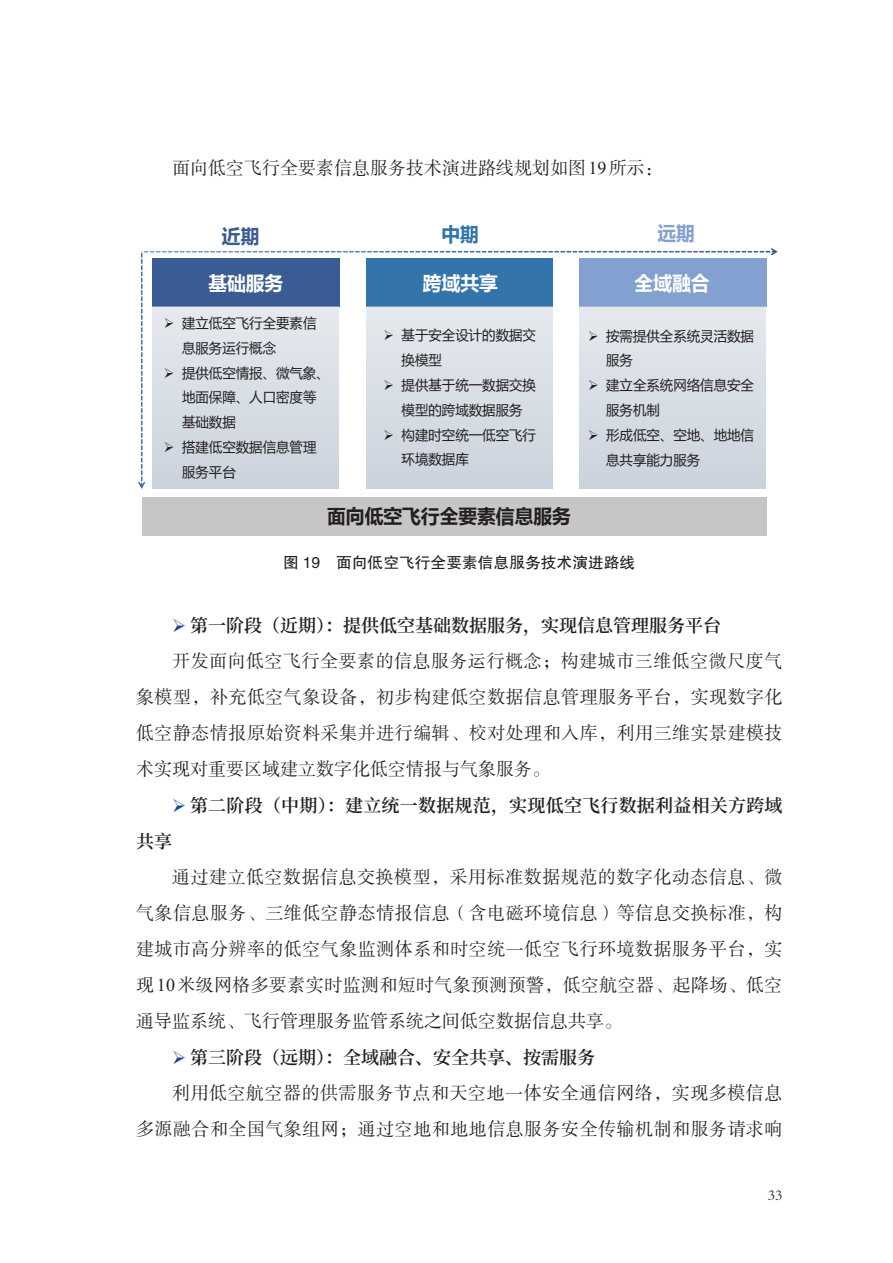
<style>
.page{position:relative;width:893px;height:1263px;background:#fff}
.page>*{position:absolute;margin:0;border:0;box-sizing:border-box;transform-origin:0 0}
.t1{font:700 19.35px "Microsoft Ya Hei";color:#231f20}
.t2{font:700 19.35px "Microsoft Ya Hei";color:#fff}
.t3{font:700 19.35px "Microsoft Ya Hei";color:#3a5c93}
.t4{font:700 19.35px "Microsoft Ya Hei";color:#3374ab}
.t5{font:700 19.35px "Microsoft Ya Hei";color:#82a0d0}
.t6{font:18px/36px "FZSSK GBK1 0";letter-spacing:.02em;color:#231f20;text-align:justify}
.t7{font:18px "Dream Han Serif CN W15";color:#231f20}
.t8{font:18px "FZSSK GBK1 0";color:#231f20}
.t9{font:15.75px "FZHTK GBK1 0";color:#231f20}
.t10{font:15px "FZSYJW GB1 0";color:#231f20}
.t11{font:13.8px/24.9px "Microsoft Ya Hei";color:#231f20}
.s1{font-family:"Times New Roman"}
.s2{color:#18469d}
</style>
<div class="page">
<div style="left:142px;top:498px;width:624px;height:38px;background:#c7c5c6"></div>
<div style="left:152px;top:258px;width:188px;height:48px;background:#3a5c93"></div>
<div style="left:367px;top:258px;width:186px;height:48px;background:#3374ab"></div>
<div style="left:580px;top:258px;width:187px;height:48px;background:#82a0d0"></div>
<div style="left:153px;top:306px;width:186px;height:183px;background:linear-gradient(to right,#d8dee6,#d8dee6)"></div>
<div style="left:367px;top:306px;width:186px;height:183px;background:linear-gradient(to right,#d8dee6,#d8dee6)"></div>
<div style="left:580px;top:306px;width:186px;height:183px;background:linear-gradient(to right,#d8dee6,#d8dee6)"></div>
<svg style="left:319px;top:248px;width:459px;height:7px"></svg>
<svg style="left:138px;top:253px;width:7px;height:236px"></svg>
<p class="t8" style="left:172px;top:158px;width:492px">面向低空飞行全要素信息服务技术演进路线规划如图<span class="s1">19</span>所示：</p>
<p class="t3" style="left:222px;top:222px;width:39px">近期</p>
<p class="t4" style="left:441px;top:221px;width:39px">中期</p>
<p class="t5" style="left:657px;top:220px;width:39px">远期</p>
<p class="t2" style="left:208px;top:269px;width:77px">基础服务</p>
<p class="t2" style="left:423px;top:269px;width:77px">跨域共享</p>
<p class="t2" style="left:635px;top:270px;width:77px">全域融合</p>
<p class="t11" style="left:182px;top:310px;width:136px;text-indent:-18px">➢ 建立低空飞行全要素信息服务运行概念</p>
<p class="t11" style="left:182px;top:360px;width:149px;text-indent:-18px">➢ 提供低空情报、微气象、地面保障、人口密度等基础数据</p>
<p class="t11" style="left:182px;top:434px;width:136px;text-indent:-18px">➢ 搭建低空数据信息管理服务平台</p>
<p class="t11" style="left:402px;top:322px;width:136px;text-indent:-18px">➢ 基于安全设计的数据交换模型</p>
<p class="t11" style="left:383px;top:372px;width:154px;text-align:center">➢ 提供基于统一数据交换模型的跨域数据服务</p>
<p class="t11" style="left:402px;top:422px;width:136px;text-indent:-18px">➢ 构建时空统一低空飞行环境数据库</p>
<p class="t1" style="left:327px;top:503px;width:245px">面向低空飞行全要素信息服务</p>
<p class="t11" style="left:606px;top:323px;width:149px;text-indent:-18px">➢ 按需提供全系统灵活数据服务</p>
<p class="t11" style="left:606px;top:372px;width:149px;text-indent:-18px">➢ 建立全系统网络信息安全服务机制</p>
<p class="t11" style="left:606px;top:422px;width:149px;text-indent:-18px">➢ 形成低空、空地、地地信息共享能力服务</p>
<p class="t9" style="left:283px;top:554px;width:354px">图 19　面向低空飞行全要素信息服务技术演进路线</p>
<p class="t7" style="left:172px;top:611px;width:550px"><span class="s2">➢</span> 第一阶段（近期）：提供低空基础数据服务，实现信息管理服务平台</p>
<p class="t6" style="left:136px;top:643px;width:648px;text-indent:36px">开发面向低空飞行全要素的信息服务运行概念；构建城市三维低空微尺度气象模型，补充低空气象设备，初步构建低空数据信息管理服务平台，实现数字化低空静态情报原始资料采集并进行编辑、校对处理和入库，利用三维实景建模技术实现对重要区域建立数字化低空情报与气象服务。</p>
<p class="t7" style="left:172px;top:791px;width:612px"><span class="s2">➢</span> 第二阶段（中期）：建立统一数据规范，实现低空飞行数据利益相关方跨域</p>
<p class="t7" style="left:136px;top:827px;width:37px">共享</p>
<p class="t6" style="left:136px;top:859px;width:648px;text-indent:36px">通过建立低空数据信息交换模型，采用标准数据规范的数字化动态信息、微气象信息服务、三维低空静态情报信息（含电磁环境信息）等信息交换标准，构建城市高分辨率的低空气象监测体系和时空统一低空飞行环境数据服务平台，实现<span class="s1">10</span>米级网格多要素实时监测和短时气象预测预警，低空航空器、起降场、低空通导监系统、飞行管理服务监管系统之间低空数据信息共享。</p>
<p class="t7" style="left:172px;top:1043px;width:424px"><span class="s2">➢</span> 第三阶段（远期）：全域融合、安全共享、按需服务</p>
<p class="t6" style="left:136px;top:1075px;width:648px;text-align:right">利用低空航空器的供需服务节点和天空地一体安全通信网络，实现多模信息<br>多源融合和全国气象组网；通过空地和地地信息服务安全传输机制和服务请求响</p>
<p class="t10" style="left:768px;top:1187px;width:16px">33</p>
</div>
